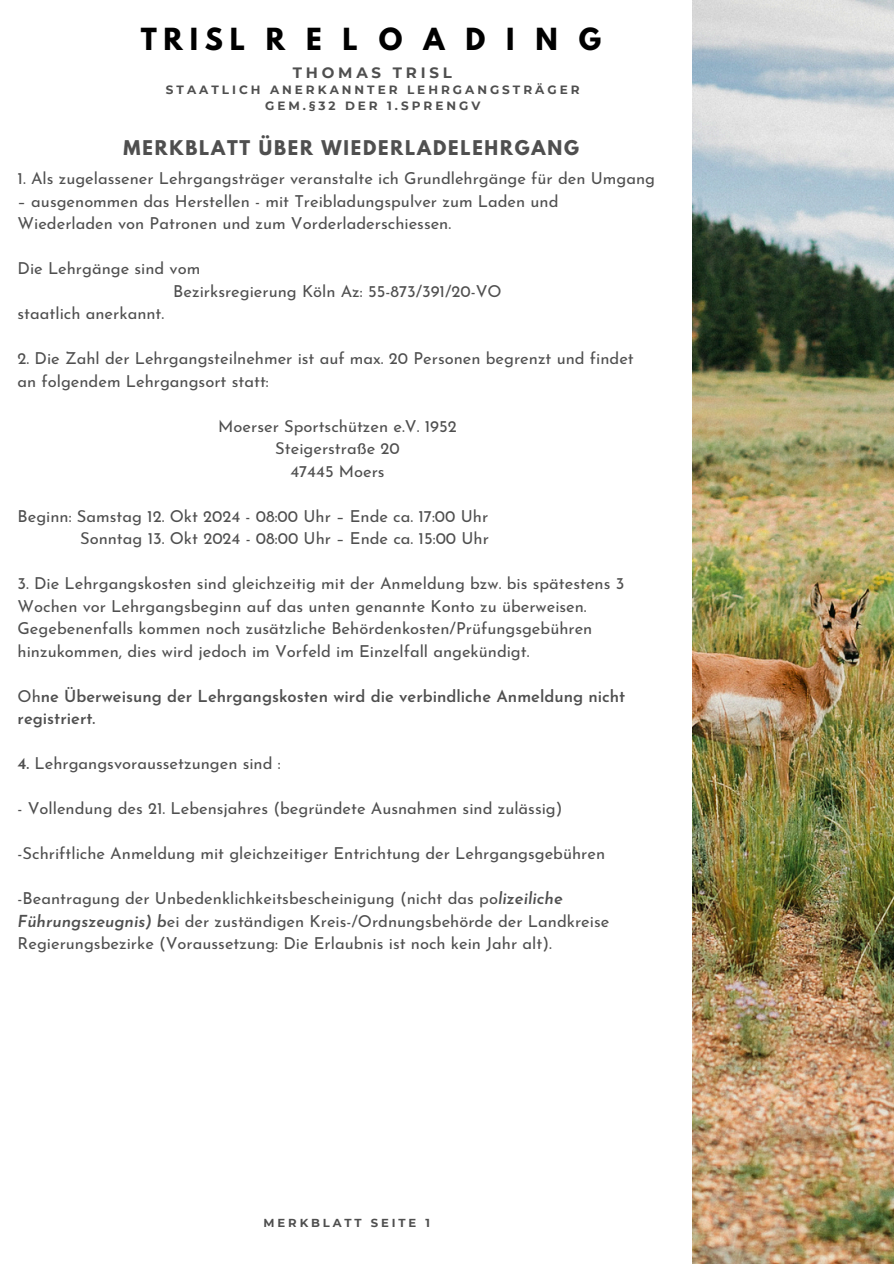
<style>
.page{position:relative;width:894px;height:1264px;background:#fff}
.page>*{position:absolute;margin:0;border:0;box-sizing:border-box;transform-origin:0 0}
.t1{font:700 27px "League Spartan";letter-spacing:.775em;color:#000}
.t2{font:700 18px "League Spartan";letter-spacing:.1em;color:#4f4f4f}
.t3{font:16.5px/22.5px "Josefin Sans";color:#4f4f4f}
.t4{font:600 16.5px/22.5px "Josefin Sans";color:#4f4f4f}
.t5{font:700 15px "Montserrat";letter-spacing:.25em;color:#4f4f4f}
.t6{font:700 12px "Montserrat";letter-spacing:.25em;color:#4f4f4f}
.t7{font:700 11.55px "Montserrat";letter-spacing:.25em;color:#4f4f4f}
.s1{font-weight:400}
.s2{font-weight:600}
.s3{font-weight:600;font-style:italic}
</style>
<div class="page">
<img style="left:692px;top:0;width:201px;height:1263px">
<h2 class="t1" style="left:141px;top:26px;width:461px">TRISLRELOADING</h2>
<h2 class="t5" style="left:293px;top:64px;width:160px">THOMAS TRISL</h2>
<h2 class="t6" style="left:166px;top:83px;width:415px">STAATLICH ANERKANNTER LEHRGANGSTRÄGER</h2>
<p class="t6" style="left:265px;top:99px;width:216px">GEM.§32 DER 1.SPRENGV</p>
<h2 class="t2" style="left:123px;top:139px;width:457px">MERKBLATT ÜBER WIEDERLADELEHRGANG</h2>
<p class="t3" style="left:18px;top:169px;width:638px">1. Als zugelassener Lehrgangsträger veranstalte ich Grundlehrgänge für den Umgang</p>
<p class="t3" style="left:18px;top:191px;width:542px">– ausgenommen das Herstellen - mit Treibladungspulver zum Laden und<br>Wiederladen von Patronen und zum Vorderladerschiessen.</p>
<p class="t3" style="left:18px;top:259px;width:184px">Die Lehrgänge sind vom</p>
<p class="t3" style="left:173px;top:281px;width:330px">Bezirksregierung Köln Az: 55-873/391/20-VO</p>
<p class="t3" style="left:18px;top:304px;width:148px">staatlich anerkannt.</p>
<p class="t3" style="left:18px;top:349px;width:617px">2. Die Zahl der Lehrgangsteilnehmer ist auf max. 20 Personen begrenzt und findet an folgendem Lehrgangsort statt:</p>
<p class="t3" style="left:218px;top:416px;width:240px;text-align:center">Moerser Sportschützen e.V. 1952<br>Steigerstraße 20<br>47445 Moers</p>
<p class="t3" style="left:18px;top:506px;width:472px;text-align:right">Beginn: Samstag 12. Okt 2024 - 08:00 Uhr – Ende ca. 17:00 Uhr<br>Sonntag 13. Okt 2024 - 08:00 Uhr – Ende ca. 15:00 Uhr</p>
<h1 class="t3" style="left:18px;top:574px;width:608px">3. Die Lehrgangskosten sind gleichzeitig mit der Anmeldung bzw. bis spätestens 3<br>Wochen vor Lehrgangsbeginn auf das unten genannte Konto zu überweisen.<br>Gegebenenfalls kommen noch zusätzliche Behördenkosten/Prüfungsgebühren hinzukommen, dies wird jedoch im Vorfeld im Einzelfall angekündigt.</h1>
<h2 class="t4" style="left:18px;top:686px;width:609px"><span class="s1">Oh</span>ne Überweisung der Lehrgangskosten wird die verbindliche Anmeldung nicht registriert.</h2>
<h2 class="t3" style="left:18px;top:754px;width:264px"><span class="s2">4.</span> Lehrgangsvoraussetzungen sind :</h2>
<h2 class="t3" style="left:18px;top:799px;width:546px">- Vollendung des 21. Lebensjahres (begründete Ausnahmen sind zulässig)</h2>
<h2 class="t3" style="left:18px;top:844px;width:589px">-Schriftliche Anmeldung mit gleichzeitiger Entrichtung der Lehrgangsgebühren</h2>
<h2 class="t3" style="left:18px;top:889px;width:593px">-Beantragung der Unbedenklichkeitsbescheinigung (nicht das po<span class="s3">lizeiliche<br>Führungszeugnis) b</span>ei der zuständigen Kreis-/Ordnungsbehörde der Landkreise<br>Regierungsbezirke (Voraussetzung: Die Erlaubnis ist noch kein Jahr alt).</h2>
<p class="t7" style="left:263px;top:1216px;width:168px">MERKBLATT SEITE 1</p>
</div>
